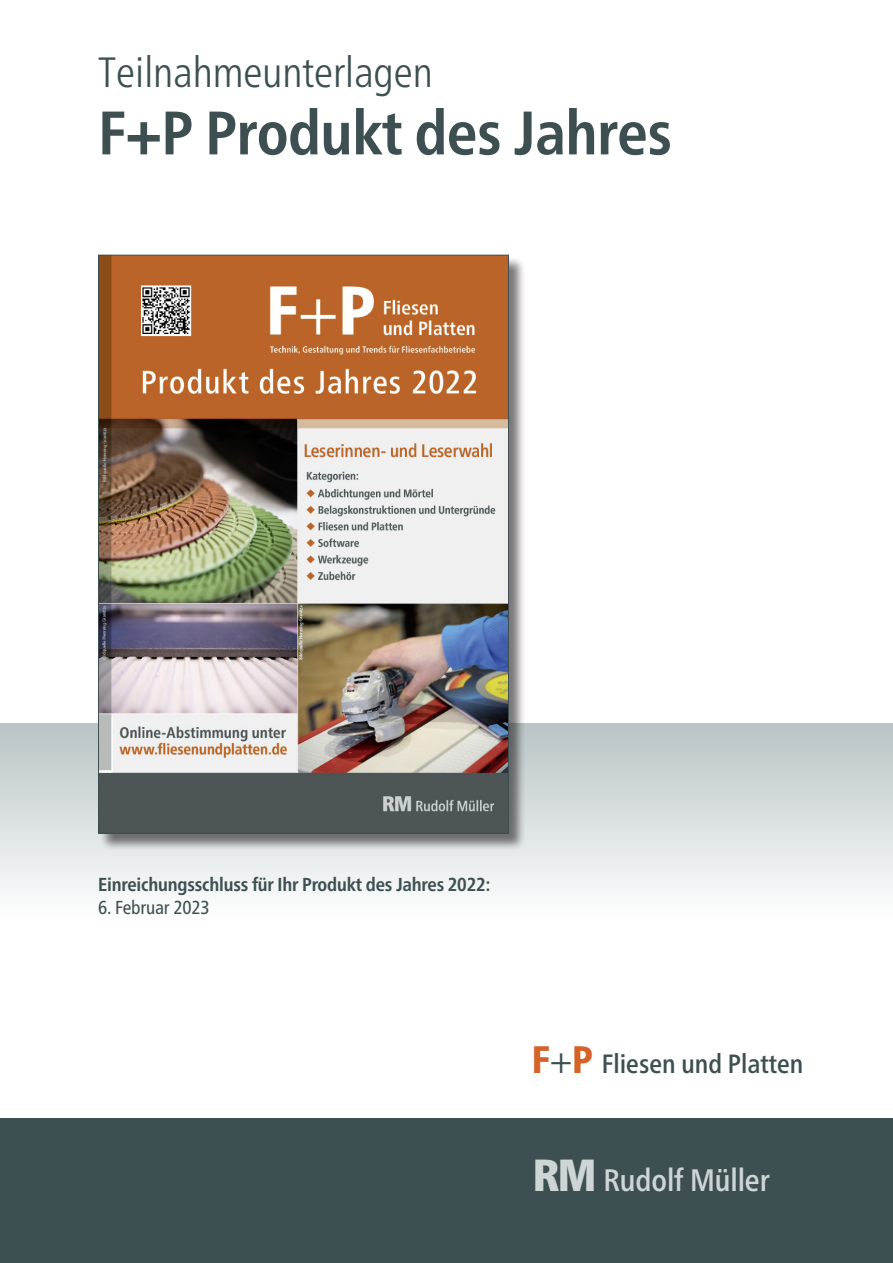
<style>
.page{position:relative;width:893px;height:1263px;background:#fff}
.page>*{position:absolute;margin:0;border:0;box-sizing:border-box;transform-origin:0 0}
.t1{font:700 condensed 61.35px "Frutiger Neue LT Pro";letter-spacing:-.01em;color:#3d4f51}
.t2{font:300 condensed 42.3px "Frutiger Neue LT Pro";color:#3d4f51}
.t3{font:500 condensed 31.05px "Frutiger Neue LT Pro";letter-spacing:-.005em;color:#cdd5d7}
.t4{font:500 condensed 26.4px "Frutiger Neue LT Pro";color:#3d4f51}
.t5{font:700 condensed 18.75px "Frutiger Neue LT Pro";letter-spacing:-.01em;color:#3d4f51}
.t6{font:condensed 18.75px "Frutiger Neue LT Pro";letter-spacing:-.01em;color:#3d4f51}
.s1{font-weight:800;font-size:38.25px;color:#d46229}
.s2{font-weight:300;font-size:38.25px}
.s3{font-weight:900;font-size:45px}
</style>
<div class="page">
<div style="left:0;top:723px;width:893px;height:194px;background:linear-gradient(to bottom,#b8c3c5,#fdfdfd)"></div>
<div style="left:0;top:1118px;width:893px;height:145px;background:#3d4f51"></div>
<div style="left:99px;top:256px;width:427px;height:595px;background:#231f20;opacity:.6"></div>
<img style="left:100px;top:257px;width:407px;height:574px">
<p class="t2" style="left:98px;top:47px;width:336px">Teilnahmeunterlagen</p>
<p class="t1" style="left:98px;top:97px;width:575px">F+P Produkt des Jahres</p>
<p class="t5" style="left:98px;top:874px;width:394px">Einreichungsschluss für Ihr Produkt des Jahres 2022:</p>
<p class="t6" style="left:98px;top:896px;width:113px">6. Februar 2023</p>
<p class="t4" style="left:532px;top:1048px;width:273px"><span class="s1">F</span><span class="s2">+</span><span class="s1">P</span> Fliesen und Platten</p>
<p class="t3" style="left:533px;top:1162px;width:239px"><span class="s3">RM</span> Rudolf Müller</p>
</div>
